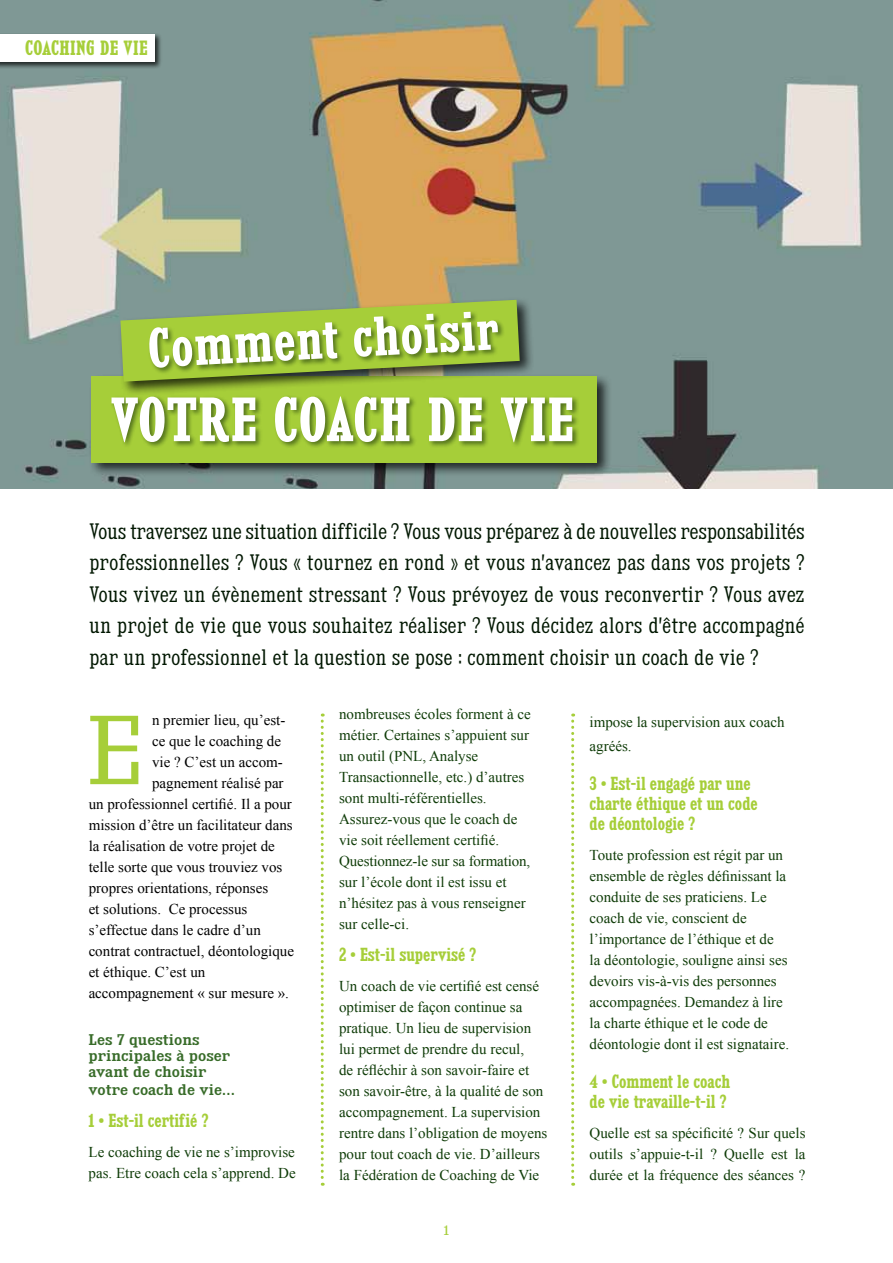
<style>
.page{position:relative;width:893px;height:1263px;background:#fff}
.page>*{position:absolute;margin:0;border:0;box-sizing:border-box;transform-origin:0 0}
.t1{font:87px "Kingsbridge Bk";color:#a6ce39}
.t2{font:700 55.5px "Kingsbridge Cd Rg";letter-spacing:.02em;color:#fff}
.t3{font:700 49.5px "Kingsbridge Cd Rg";color:#fff}
.t4{font:19.5px/31.5px "Kingsbridge Cd Bk";color:#001700;text-align:justify}
.t5{font:700 18px "Kingsbridge Cd Rg";letter-spacing:.02em;color:#a6ce39}
.t6{font:700 16.5px/19.8px "Kingsbridge Cd Rg";color:#a6ce39}
.t7{font:15px/21px "Times New Roman";color:#0f3c08}
.t8{font:15px "Times New Roman";color:#000}
.t9{font:13.5px/16.2px "Kingsbridge Sb";color:#386c29}
.t10{font:12px "Kingsbridge Ex Bk";color:#a6ce39}
</style>
<div class="page">
<img style="left:0;top:0;width:893px;height:488px">
<svg style="left:321px;top:713px;width:3px;height:473px"></svg>
<svg style="left:571px;top:713px;width:3px;height:473px"></svg>
<div style="left:89px;top:373px;width:523px;height:104px;background:#000;opacity:.75"></div>
<div style="left:92px;top:376px;width:505px;height:86px;background:#a6ce39"></div>
<div style="left:109px;top:395px;width:471px;height:54px;background:#001700;opacity:.5"></div>
<div style="left:118px;top:297px;width:416px;height:100px;background:#000;opacity:.75"></div>
<svg style="left:120px;top:300px;width:400px;height:82px"></svg>
<div style="left:148px;top:310px;width:357px;height:65px;background:#001700;opacity:.5"></div>
<div style="left:0;top:32px;width:163px;height:37px;background:#000;opacity:.75"></div>
<div style="left:0;top:34px;width:155px;height:28px;background:#fff"></div>
<p class="t5" style="left:25px;top:37px;width:123px">Coaching de Vie</p>
<h3 class="t3" style="left:146px;top:318px;width:352px;rotate:-3deg">Comment choisir</h3>
<h2 class="t2" style="left:111px;top:386px;width:462px">VOTRE coach de vie</h2>
<p class="t4" style="left:89px;top:515px;width:717px">Vous traversez une situation difficile ? Vous vous préparez à de nouvelles responsabilités professionnelles ? Vous « tournez en rond » et vous n’avancez pas dans vos projets ?<br>Vous vivez un évènement stressant ? Vous prévoyez de vous reconvertir ? Vous avez un projet de vie que vous souhaitez réaliser ? Vous décidez alors d’être accompagné par un professionnel et la question se pose : comment choisir un coach de vie ?</p>
<p class="t8" style="left:152px;top:710px;width:135px">n premier lieu, qu’est-</p>
<p class="t8" style="left:152px;top:731px;width:131px">ce que le coaching de</p>
<p class="t8" style="left:152px;top:752px;width:132px">vie ? C’est un accom-</p>
<p class="t8" style="left:152px;top:773px;width:133px">pagnement réalisé par</p>
<p class="t8" style="left:89px;top:794px;width:205px">un professionnel certifié. Il a pour</p>
<p class="t8" style="left:89px;top:815px;width:206px">mission d’être un facilitateur dans</p>
<p class="t8" style="left:89px;top:836px;width:188px">la réalisation de votre projet de</p>
<p class="t8" style="left:89px;top:857px;width:195px">telle sorte que vous trouviez vos</p>
<p class="t8" style="left:89px;top:878px;width:181px">propres orientations, réponses</p>
<p class="t8" style="left:89px;top:899px;width:160px">et solutions. Ce processus</p>
<p class="t8" style="left:89px;top:920px;width:174px">s’effectue dans le cadre d’un</p>
<p class="t8" style="left:89px;top:941px;width:207px">contrat contractuel, déontologique</p>
<p class="t8" style="left:89px;top:962px;width:118px">et éthique. C’est un</p>
<p class="t8" style="left:89px;top:983px;width:202px">accompagnement « sur mesure ».</p>
<p class="t9" style="left:89px;top:1031px;width:143px">Les 7 questions principales à poser avant de choisir</p>
<p class="t9" style="left:89px;top:1081px;width:148px">votre coach de vie…</p>
<p class="t6" style="left:89px;top:1110px;width:121px">1 • Est-il certifié ?</p>
<p class="t7" style="left:89px;top:1141px;width:209px">Le coaching de vie ne s’improvise pas. Etre coach cela s’apprend. De</p>
<h1 class="t1" style="left:85px;top:697px;width:60px">E</h1>
<p class="t7" style="left:339px;top:703px;width:193px">nombreuses écoles forment à ce métier. Certaines s’appuient sur un outil (PNL, Analyse<br>Transactionnelle, etc.) d’autres sont multi-référentielles.<br>Assurez-vous que le coach de vie soit réellement certifié.<br>Questionnez-le sur sa formation, sur l’école dont il est issu et n’hésitez pas à vous renseigner sur celle-ci.</p>
<p class="t6" style="left:339px;top:944px;width:138px">2 • Est-il supervisé ?</p>
<p class="t7" style="left:339px;top:975px;width:210px">Un coach de vie certifié est censé optimiser de façon continue sa pratique. Un lieu de supervision lui permet de prendre du recul,<br>de réfléchir à son savoir-faire et son savoir-être, à la qualité de son accompagnement. La supervision rentre dans l’obligation de moyens pour tout coach de vie. D’ailleurs la Fédération de Coaching de Vie</p>
<p class="t10" style="left:443px;top:1223px;width:7px">1</p>
<p class="t7" style="left:590px;top:709px;width:196px;line-height:24px">impose la supervision aux coach agréés.</p>
<p class="t6" style="left:590px;top:774px;width:170px">3 • Est-il engagé par une charte éthique et un code de déontologie ?</p>
<p class="t7" style="left:590px;top:844px;width:201px">Toute profession est régit par un ensemble de règles définissant la conduite de ses praticiens. Le coach de vie, conscient de l’importance de l’éthique et de<br>la déontologie, souligne ainsi ses devoirs vis-à-vis des personnes accompagnées. Demandez à lire la charte éthique et le code de déontologie dont il est signataire.</p>
<p class="t6" style="left:590px;top:1072px;width:142px">4 • Comment le coach de vie travaille-t-il ?</p>
<p class="t7" style="left:590px;top:1122px;width:218px;text-align:justify">Quelle est sa spécificité ? Sur quels outils s’appuie-t-il ? Quelle est la durée et la fréquence des séances ?</p>
</div>
